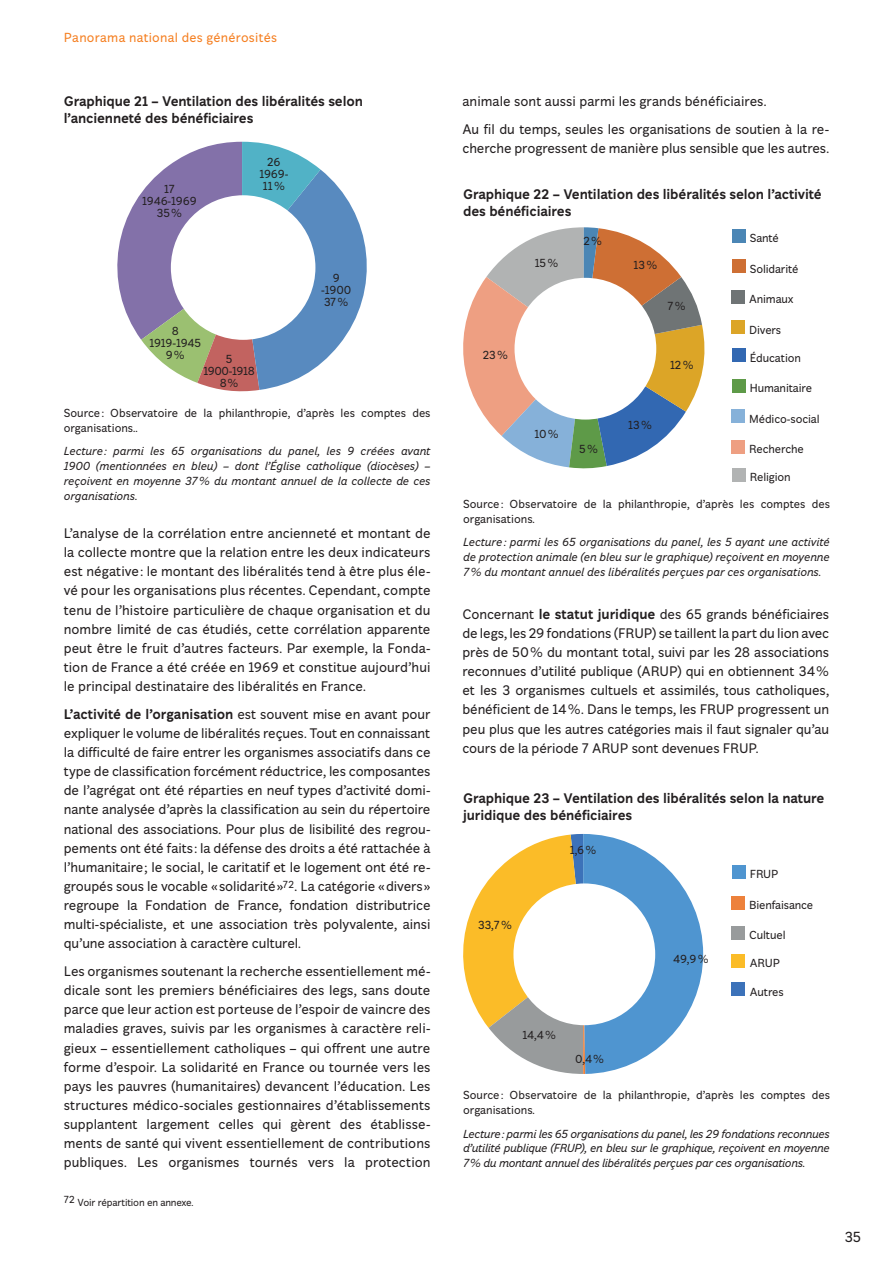
<style>
.page{position:relative;width:893px;height:1263px;background:#fff}
.page>*{position:absolute;margin:0;border:0;box-sizing:border-box;transform-origin:0 0}
.t1{font:15px "Fondation";color:#231f20}
.t2{font:14.25px/19.2px "Fondation";letter-spacing:-.005em;color:#231f20;text-align:justify}
.t3{font:700 14.25px/17.1px "Fondation";letter-spacing:-.01em;color:#231f20}
.t4{font:13.5px "Fondation";letter-spacing:.02em;color:#f57f21}
.t5{font:italic 12px/14.9px "Fondation";letter-spacing:-.015em;color:#231f20;text-align:justify}
.t6{font:12px/12px "Fondation";letter-spacing:-.01em;color:#231f20;text-align:center}
.t7{font:12px/12px "Fondation";letter-spacing:-.03em;color:#231f20;text-align:center}
.t8{font:10.5px "Fondation";letter-spacing:-.02em;color:#231f20}
.s1{font-weight:700}
</style>
<div class="page">
<svg style="left:463px;top:834px;width:240px;height:240px"></svg>
<svg style="left:117px;top:142px;width:250px;height:250px"></svg>
<div style="left:171px;top:195px;width:144px;height:145px;background:#fff;border-radius:50%"></div>
<svg style="left:463px;top:227px;width:242px;height:242px"></svg>
<div style="left:516px;top:279px;width:139px;height:139px;background:#fff;border-radius:50%"></div>
<div style="left:514px;top:278px;width:142px;height:142px;border:3px solid #fff;border-radius:50%"></div>
<div style="left:732px;top:229px;width:13px;height:14px;background:#4b86b5"></div>
<div style="left:732px;top:260px;width:13px;height:13px;background:#ce6f34"></div>
<div style="left:731px;top:290px;width:14px;height:14px;background:#6f7475"></div>
<div style="left:731px;top:321px;width:14px;height:13px;background:#dca527"></div>
<div style="left:732px;top:349px;width:14px;height:13px;background:#3268b2"></div>
<div style="left:732px;top:379px;width:14px;height:14px;background:#5e9a48"></div>
<div style="left:732px;top:410px;width:13px;height:13px;background:#86b1d9"></div>
<div style="left:732px;top:440px;width:13px;height:14px;background:#ee9f82"></div>
<div style="left:732px;top:468px;width:14px;height:14px;background:#b1b3b3"></div>
<div style="left:515px;top:885px;width:139px;height:139px;background:#fff;border-radius:50%"></div>
<div style="left:513px;top:883px;width:142px;height:142px;border:3px solid #fff;border-radius:50%"></div>
<div style="left:731px;top:983px;width:14px;height:13px;background:#3c72b9"></div>
<div style="left:732px;top:865px;width:13px;height:14px;background:#4f95d0"></div>
<div style="left:731px;top:896px;width:14px;height:13px;background:#ed813b"></div>
<div style="left:731px;top:926px;width:14px;height:14px;background:#989b9c"></div>
<div style="left:731px;top:954px;width:14px;height:13px;background:#fbbc28"></div>
<p class="t4" style="left:64px;top:29px;width:215px">Panorama national des générosités</p>
<p class="t3" style="left:64px;top:93px;width:301px">Graphique 21 – Ventilation des libéralités selon l’ancienneté des bénéficiaires</p>
<p class="t2" style="left:462px;top:88px;width:368px;line-height:27.6px">animale sont aussi parmi les grands bénéficiaires.<br>Au fil du temps, seules les organisations de soutien à la re-</p>
<p class="t2" style="left:462px;top:139px;width:368px">cherche progressent de manière plus sensible que les autres.</p>
<p class="t6" style="left:259px;top:156px;width:31px">26<br>1969-<br>11%</p>
<p class="t6" style="left:142px;top:184px;width:56px">17<br>1946-1969<br>35%</p>
<p class="t3" style="left:463px;top:186px;width:360px">Graphique 22 – Ventilation des libéralités selon l’activité des bénéficiaires</p>
<p class="t6" style="left:750px;top:232px;width:31px">Santé</p>
<p class="t6" style="left:750px;top:263px;width:50px">Solidarité</p>
<p class="t6" style="left:749px;top:293px;width:46px">Animaux</p>
<p class="t6" style="left:749px;top:324px;width:33px">Divers</p>
<p class="t6" style="left:750px;top:352px;width:53px">Éducation</p>
<p class="t6" style="left:750px;top:382px;width:64px">Humanitaire</p>
<p class="t6" style="left:749px;top:413px;width:72px">Médico-social</p>
<p class="t6" style="left:749px;top:443px;width:56px">Recherche</p>
<p class="t6" style="left:750px;top:471px;width:42px">Religion</p>
<p class="t6" style="left:583px;top:235px;width:20px">2%</p>
<p class="t6" style="left:535px;top:257px;width:25px">15%</p>
<p class="t6" style="left:634px;top:259px;width:25px">13%</p>
<p class="t6" style="left:321px;top:272px;width:32px">9 -1900<br>37%</p>
<p class="t6" style="left:667px;top:300px;width:20px">7%</p>
<p class="t6" style="left:149px;top:325px;width:53px">8<br>1919-1945<br>9%</p>
<p class="t6" style="left:483px;top:349px;width:27px">23%</p>
<p class="t7" style="left:203px;top:354px;width:53px">5<br>1900-1918<br>8%</p>
<p class="t6" style="left:670px;top:359px;width:25px">12%</p>
<p class="t6" style="left:64px;top:405px;width:368px;line-height:14.9px;text-align:left">Source: Observatoire de la philanthropie, d’après les comptes des organisations..</p>
<p class="t5" style="left:64px;top:444px;width:368px">Lecture: parmi les 65 organisations du panel, les 9 créées avant 1900 (mentionnées en bleu) – dont l’Église catholique (diocèses) – reçoivent en moyenne 37% du montant annuel de la collecte de ces organisations.</p>
<p class="t6" style="left:628px;top:419px;width:25px">13%</p>
<p class="t6" style="left:534px;top:428px;width:26px">10%</p>
<p class="t6" style="left:579px;top:443px;width:20px">5%</p>
<p class="t6" style="left:463px;top:497px;width:368px;line-height:14.9px;text-align:left">Source: Observatoire de la philanthropie, d’après les comptes des organisations.</p>
<p class="t5" style="left:463px;top:535px;width:368px">Lecture: parmi les 65 organisations du panel, les 5 ayant une activité de protection animale (en bleu sur le graphique) reçoivent en moyenne 7% du montant annuel des libéralités perçues par ces organisations.</p>
<p class="t2" style="left:64px;top:524px;width:368px">L’analyse de la corrélation entre ancienneté et montant de la collecte montre que la relation entre les deux indicateurs est négative: le montant des libéralités tend à être plus éle&shy;vé pour les organisations plus récentes. Cependant, compte tenu de l’histoire particulière de chaque organisation et du nombre limité de cas étudiés, cette corrélation apparente peut être le fruit d’autres facteurs. Par exemple, la Fonda&shy;tion de France a été créée en 1969 et constitue aujourd’hui le principal destinataire des libéralités en France.</p>
<p class="t2" style="left:64px;top:704px;width:368px"><span class="s1">L’activité de l’organisation</span> est souvent mise en avant pour expliquer le volume de libéralités reçues. Tout en connaissant la difficulté de faire entrer les organismes associatifs dans ce type de classification forcément réductrice, les composantes de l’agrégat ont été réparties en neuf types d’activité domi&shy;nante analysée d’après la classification au sein du répertoire national des associations. Pour plus de lisibilité des regrou&shy;pements ont été faits: la défense des droits a été rattachée à l’humanitaire; le social, le caritatif et le logement ont été re&shy;groupés sous le vocable «solidarité»<sup>72</sup>. La catégorie «divers» regroupe la Fondation de France, fondation distributrice multi-spécialiste, et une association très polyvalente, ainsi qu’une association à caractère culturel.</p>
<p class="t2" style="left:64px;top:962px;width:368px">Les organismes soutenant la recherche essentiellement mé&shy;dicale sont les premiers bénéficiaires des legs, sans doute parce que leur action est porteuse de l’espoir de vaincre des maladies graves, suivis par les organismes à caractère reli&shy;gieux – essentiellement catholiques – qui offrent une autre forme d’espoir. La solidarité en France ou tournée vers les pays les pauvres (humanitaires) devancent l’éducation. Les structures médico-sociales gestionnaires d’établissements supplantent largement celles qui gèrent des établisse&shy;ments de santé qui vivent essentiellement de contributions publiques. Les organismes tournés vers la protection</p>
<p class="t2" style="left:462px;top:605px;width:368px">Concernant <span class="s1">le statut juridique</span> des 65 grands bénéficiaires de legs, les 29 fondations (FRUP) se taillent la part du lion avec près de 50% du montant total, suivi par les 28 associations reconnues d’utilité publique (ARUP) qui en obtiennent 34% et les 3 organismes cultuels et assimilés, tous catholiques, bénéficient de 14%. Dans le temps, les FRUP progressent un peu plus que les autres catégories mais il faut signaler qu’au cours de la période 7 ARUP sont devenues FRUP.</p>
<p class="t3" style="left:463px;top:790px;width:363px">Graphique 23 – Ventilation des libéralités selon la nature juridique des bénéficiaires</p>
<p class="t6" style="left:570px;top:844px;width:28px">1,6%</p>
<p class="t6" style="left:750px;top:868px;width:30px">FRUP</p>
<p class="t6" style="left:749px;top:899px;width:66px">Bienfaisance</p>
<p class="t6" style="left:749px;top:929px;width:38px">Cultuel</p>
<p class="t6" style="left:750px;top:957px;width:32px">ARUP</p>
<p class="t6" style="left:478px;top:919px;width:35px">33,7%</p>
<p class="t6" style="left:673px;top:953px;width:37px">49,9%</p>
<p class="t6" style="left:750px;top:986px;width:35px">Autres</p>
<p class="t6" style="left:522px;top:1029px;width:35px">14,4%</p>
<p class="t6" style="left:575px;top:1053px;width:31px">0,4%</p>
<p class="t6" style="left:463px;top:1088px;width:368px;line-height:14.9px;text-align:left">Source: Observatoire de la philanthropie, d’après les comptes des organisations.</p>
<p class="t5" style="left:463px;top:1126px;width:368px">Lecture: parmi les 65 organisations du panel, les 29 fondations reconnues d’utilité publique (FRUP), en bleu sur le graphique, reçoivent en moyenne 7% du montant annuel des libéralités perçues par ces organisations.</p>
<p class="t8" style="left:64px;top:1196px;width:131px">72 Voir répartition en annexe.</p>
<p class="t1" style="left:845px;top:1228px;width:18px">35</p>
</div>
